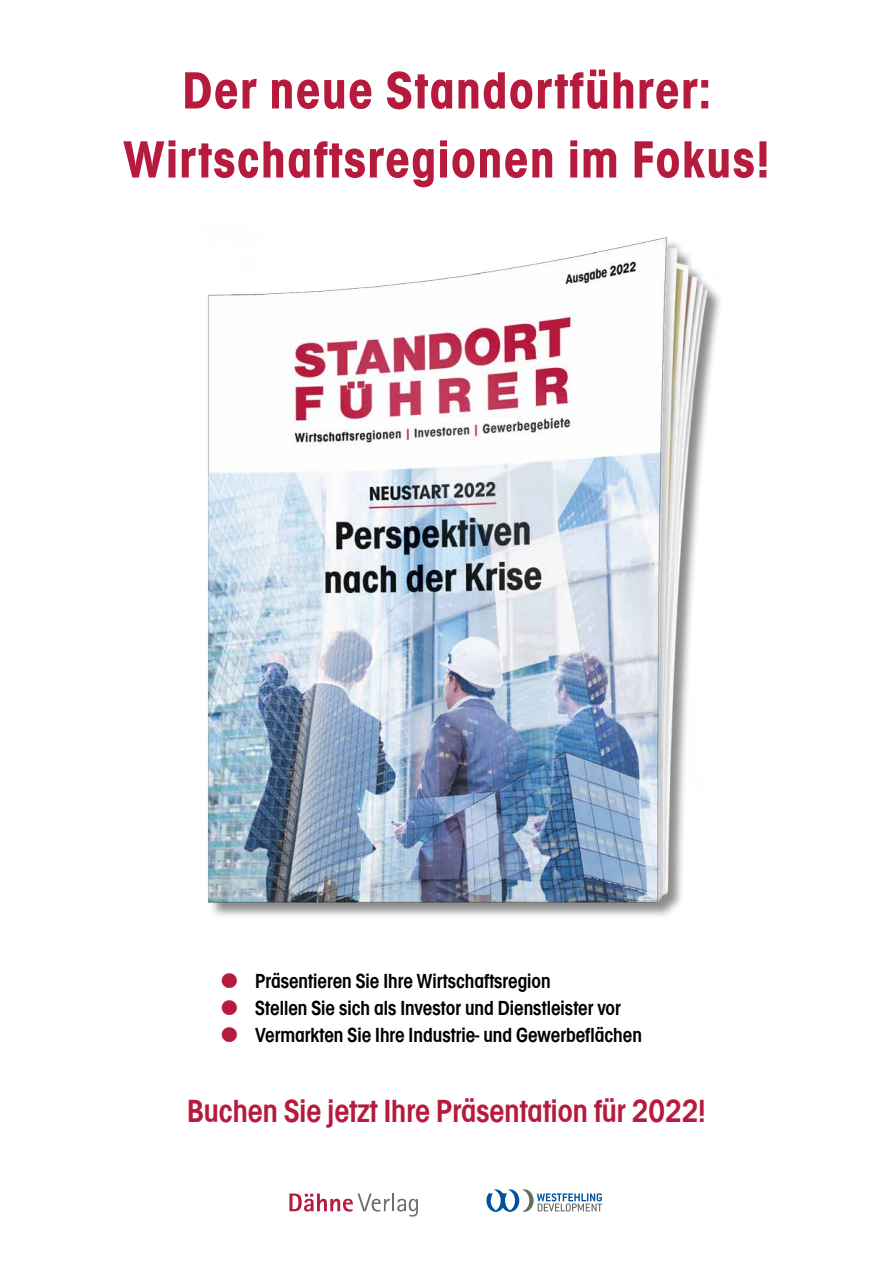
<style>
.page{position:relative;width:893px;height:1263px;background:#fff}
.page>*{position:absolute;margin:0;border:0;box-sizing:border-box;transform-origin:0 0}
.t1{font:700 54px/69px "Avignon Cd";letter-spacing:.03em;color:#b61a3d;text-align:center}
.t2{font:33px "Avignon Cd Demi";color:#b61a3d}
.t3{font:21px "Avignon Cd Demi";color:#000}
.s1{color:#b61a3d}
</style>
<div class="page">
<img style="left:207px;top:237px;width:513px;height:679px">
<svg style="left:486px;top:1189px;width:116px;height:23px"></svg>
<svg style="left:289px;top:1193px;width:129px;height:23px"></svg>
<h1 class="t1" style="left:123px;top:56px;width:647px">Der neue Standortführer:<br>Wirtschaftsregionen im Fokus!</h1>
<p class="t3" style="left:221px;top:969px;width:331px"><span class="s1">●</span> Präsentieren Sie Ihre Wirtschaftsregion</p>
<p class="t3" style="left:221px;top:996px;width:401px"><span class="s1">●</span> Stellen Sie sich als Investor und Dienstleister vor</p>
<p class="t3" style="left:221px;top:1023px;width:422px"><span class="s1">●</span> Vermarkten Sie Ihre Industrie- und Gewerbeflächen</p>
<h2 class="t2" style="left:187px;top:1092px;width:520px">Buchen Sie jetzt Ihre Präsentation für 2022!</h2>
</div>
